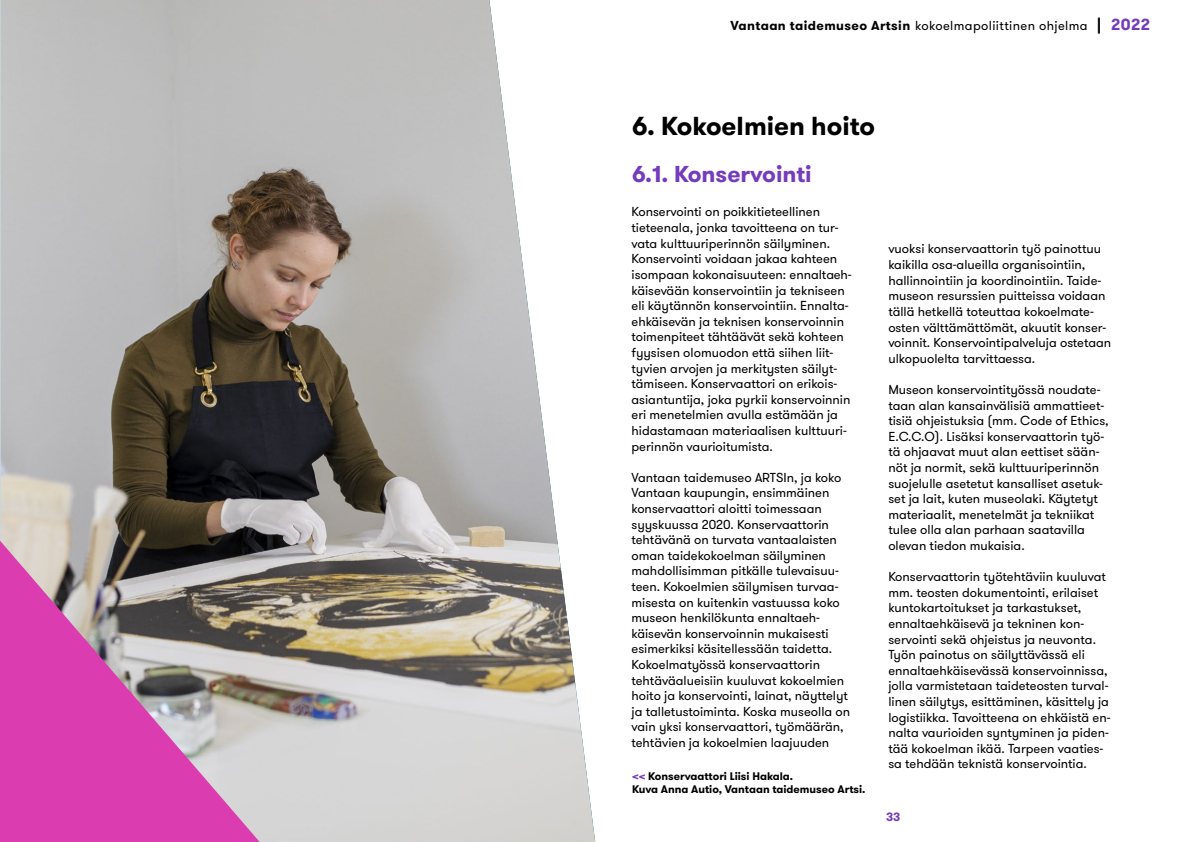
<style>
.page{position:relative;width:1191px;height:842px;background:#fff}
.page>*{position:absolute;margin:0;border:0;box-sizing:border-box;transform-origin:0 0}
.Otsikko{font:700 26px "GT Walsheim";color:#000}
.Alaotsikko_violetti{font:700 23px "GT Walsheim";color:#753bbd}
.Leipis{font:13px/15.6px "GT Walsheim";color:#000}
.Leipis-2{font:13px "GT Walsheim";letter-spacing:.03em;color:#000}
.t1{font:700 12px "GT Walsheim";color:#753bbd}
.Kuvateksti{font:700 11px/13.2px "GT Walsheim";color:#000}
.s1{font-weight:700}
.s2{font-weight:700;font-size:16px}
.s3{font-weight:700;font-size:16px;color:#753bbd}
.s4{color:#753bbd}
</style>
<div class="page">
<img style="left:1px;top:0;width:594px;height:842px">
<svg style="left:0;top:541px;width:260px;height:301px;background:#b9689f"></svg>
<p class="Leipis-2" style="left:730px;top:17px;width:421px"><span class="s1">Vantaan taidemuseo Artsin</span> kokoelmapoliittinen ohjelma <span class="s2">|</span> <span class="s3">2022</span></p>
<h1 class="Otsikko" style="left:632px;top:109px;width:244px">6. Kokoelmien hoito</h1>
<p class="Alaotsikko_violetti" style="left:632px;top:159px;width:181px">6.1. Konservointi</p>
<p class="Leipis" style="left:631px;top:204px;width:222px">Konservointi on poikkitieteellinen tieteenala, jonka tavoitteena on tur&shy;vata kulttuuriperinnön säilyminen.<br>Konservointi voidaan jakaa kahteen isompaan kokonaisuuteen: ennaltaeh&shy;käisevään konservointiin ja tekniseen eli käytännön konservointiin. Ennalta&shy;ehkäisevän ja teknisen konservoinnin toimenpiteet tähtäävät sekä kohteen fyysisen olomuodon että siihen liit&shy;tyvien arvojen ja merkitysten säilyt&shy;tämiseen. Konservaattori on erikois&shy;asiantuntija, joka pyrkii konservoinnin eri menetelmien avulla estämään ja hidastamaan materiaalisen kulttuuri&shy;perinnön vaurioitumista.</p>
<p class="Leipis" style="left:631px;top:470px;width:220px">Vantaan taidemuseo ARTSIn, ja koko Vantaan kaupungin, ensimmäinen konservaattori aloitti toimessaan syyskuussa 2020. Konservaattorin tehtävänä on turvata vantaalaisten oman taidekokoelman säilyminen mahdollisimman pitkälle tulevaisuu&shy;teen. Kokoelmien säilymisen turvaa&shy;misesta on kuitenkin vastuussa koko museon henkilökunta ennaltaeh&shy;käisevän konservoinnin mukaisesti esimerkiksi käsitellessään taidetta.<br>Kokoelmatyössä konservaattorin tehtäväalueisiin kuuluvat kokoelmien hoito ja konservointi, lainat, näyttelyt ja talletustoiminta. Koska museolla on vain yksi konservaattori, työmäärän, tehtävien ja kokoelmien laajuuden</p>
<p class="Kuvateksti" style="left:632px;top:770px;width:235px"><span class="s4">&lt;&lt;</span> Konservaattori Liisi Hakala.<br>Kuva Anna Autio, Vantaan taidemuseo Artsi.</p>
<p class="Leipis" style="left:888px;top:241px;width:224px">vuoksi konservaattorin työ painottuu kaikilla osa-alueilla organisointiin, hallinnointiin ja koordinointiin. Taide&shy;museon resurssien puitteissa voidaan tällä hetkellä toteuttaa kokoelmate&shy;osten välttämättömät, akuutit konser&shy;voinnit. Konservointipalveluja ostetaan ulkopuolelta tarvittaessa.</p>
<p class="Leipis" style="left:888px;top:382px;width:222px">Museon konservointityössä noudate&shy;taan alan kansainvälisiä ammattieet&shy;tisiä ohjeistuksia (mm. Code of Ethics, E.C.C.O). Lisäksi konservaattorin työ&shy;tä ohjaavat muut alan eettiset sään&shy;nöt ja normit, sekä kulttuuriperinnön suojelulle asetetut kansalliset asetuk&shy;set ja lait, kuten museolaki. Käytetyt materiaalit, menetelmät ja tekniikat tulee olla alan parhaan saatavilla olevan tiedon mukaisia.</p>
<p class="Leipis" style="left:888px;top:569px;width:224px">Konservaattorin työtehtäviin kuuluvat mm. teosten dokumentointi, erilaiset kuntokartoitukset ja tarkastukset, ennaltaehkäisevä ja tekninen kon&shy;servointi sekä ohjeistus ja neuvonta.<br>Työn painotus on säilyttävässä eli ennaltaehkäisevässä konservoinnissa, jolla varmistetaan taideteosten turval&shy;linen säilytys, esittäminen, käsittely ja logistiikka. Tavoitteena on ehkäistä en&shy;nalta vaurioiden syntyminen ja piden&shy;tää kokoelman ikää. Tarpeen vaaties&shy;sa tehdään teknistä konservointia.</p>
<p class="t1" style="left:886px;top:809px;width:16px">33</p>
</div>
